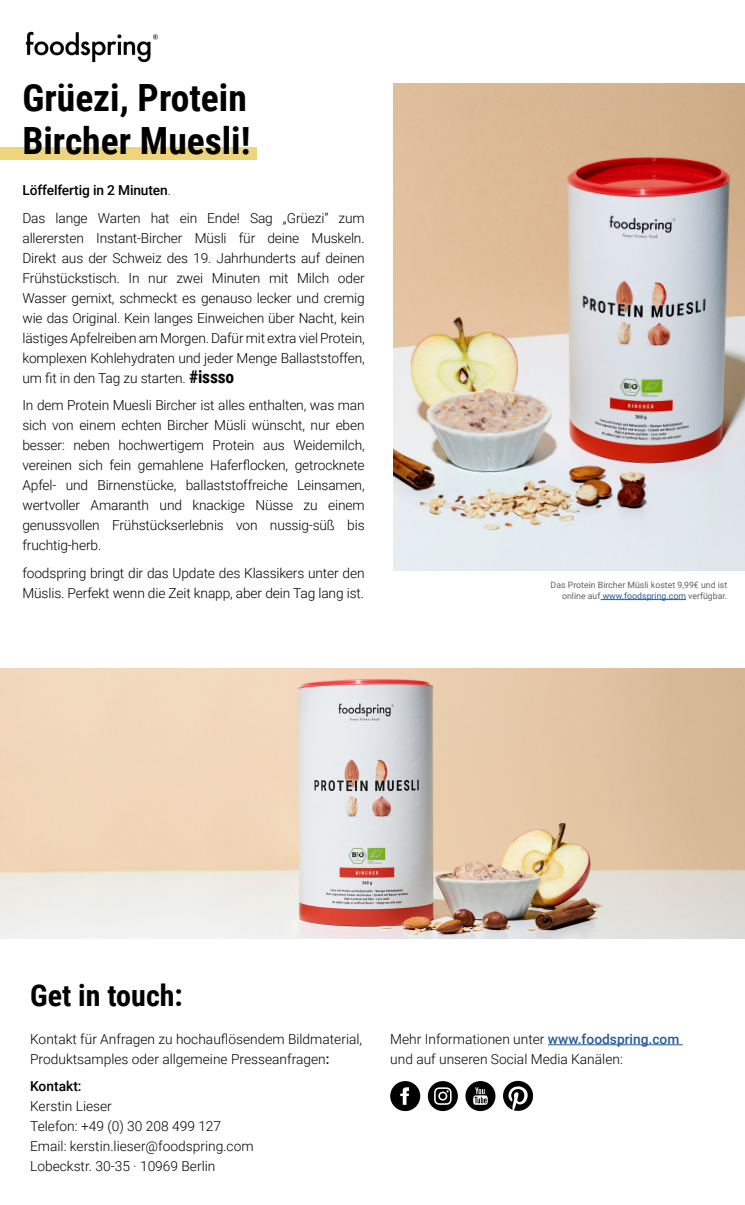
<style>
.page{position:relative;width:745px;height:1205px;background:#fff}
.page>*{position:absolute;margin:0;border:0;box-sizing:border-box;transform-origin:0 0}
.t1{font:700 37.5px/42.5px "Roboto Condensed";color:#000}
.t2{font:700 30px "Roboto Condensed";color:#000}
.t3{font:300 13.75px/20px "Roboto";letter-spacing:-.01em;color:#000}
.t4{font:500 13.75px "Roboto";color:#000}
.t5{font:8.75px/10.5px "Roboto";color:#646363;text-align:right}
.s1{font-weight:500}
.s2{font-family:"Roboto Condensed";font-weight:700;font-size:17.5px}
.s3{color:#275b9b}
.s4{font-weight:500;color:#275b9b}
</style>
<div class="page">
<img style="left:393px;top:83px;width:351px;height:487px">
<div style="left:0;top:147px;width:256px;height:13px;background:#eed47b"></div>
<hr style="left:547px;top:1044px;width:135px;height:1px;background:#275b9b">
<img style="left:25px;top:31px;width:133px;height:32px">
<hr style="left:600px;top:599px;width:85px;height:1px;background:#275b9b">
<svg style="left:503px;top:1081px;width:29px;height:30px"></svg>
<svg style="left:390px;top:1081px;width:30px;height:30px"></svg>
<svg style="left:427px;top:1081px;width:30px;height:30px"></svg>
<svg style="left:465px;top:1081px;width:30px;height:30px"></svg>
<img style="left:0;top:669px;width:744px;height:269px">
<h1 class="t1" style="left:22px;top:75px;width:229px">Grüezi, Protein<br>Bircher Muesli!</h1>
<p class="t3" style="left:22px;top:176px;width:343px;line-height:27.5px"><span class="s1">Löffelfertig in 2 Minuten</span>.<br>Das lange Warten hat ein Ende! Sag „Grüezi” zum</p>
<p class="t3" style="left:22px;top:227px;width:343px;text-align:justify">allerersten Instant-Bircher Müsli für deine Muskeln.<br>Direkt aus der Schweiz des 19. Jahrhunderts auf deinen Frühstückstisch. In nur zwei Minuten mit Milch oder Wasser gemixt, schmeckt es genauso lecker und cremig wie das Original. Kein langes Einweichen über Nacht, kein lästiges Apfelreiben am Morgen. Dafür mit extra viel Protein, komplexen Kohlehydraten und jeder Menge Ballaststoffen, um fit in den Tag zu starten. <span class="s2">#issso</span></p>
<p class="t3" style="left:22px;top:395px;width:343px;text-align:justify">In dem Protein Muesli Bircher ist alles enthalten, was man sich von einem echten Bircher Müsli wünscht, nur eben besser: neben hochwertigem Protein aus Weidemilch, vereinen sich fein gemahlene Haferflocken, getrocknete Apfel- und Birnenstücke, ballaststoffreiche Leinsamen, wertvoller Amaranth und knackige Nüsse zu einem genussvollen Frühstückserlebnis von nussig-süß bis fruchtig-herb.</p>
<p class="t3" style="left:22px;top:562px;width:343px">foodspring bringt dir das Update des Klassikers unter den<br>Müslis. Perfekt wenn die Zeit knapp, aber dein Tag lang ist.</p>
<p class="t5" style="left:550px;top:580px;width:178px">Das Protein Bircher Müsli kostet 9,99€ und ist online auf <span class="s3">www.foodspring.com</span> verfügbar.</p>
<h2 class="t2" style="left:30px;top:974px;width:154px">Get in touch:</h2>
<p class="t3" style="left:30px;top:1028px;width:333px">Kontakt für Anfragen zu hochauflösendem Bildmaterial,<br>Produktsamples oder allgemeine Presseanfragen<span class="s1">:</span></p>
<p class="t4" style="left:30px;top:1077px;width:53px">Kontakt:</p>
<p class="t3" style="left:30px;top:1096px;width:225px">Kerstin Lieser<br>Telefon: +49 (0) 30 208 499 127<br>Email: kerstin.lieser@foodspring.com<br>Lobeckstr. 30-35 · 10969 Berlin</p>
<p class="t3" style="left:390px;top:1028px;width:290px">Mehr Informationen unter <span class="s4">www.foodspring.com </span>und auf unseren Social Media Kanälen:</p>
</div>
